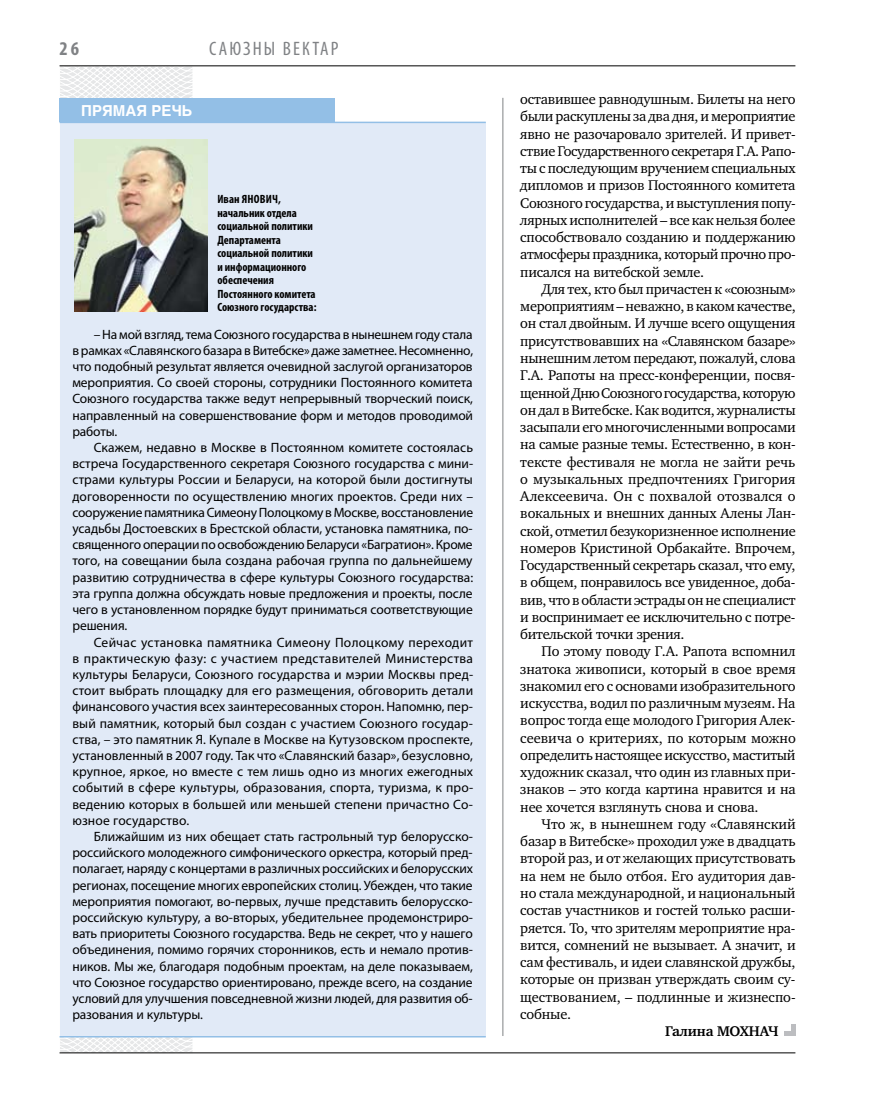
<style>
.page{position:relative;width:872px;height:1106px;background:#fff}
.page>*{position:absolute;margin:0;border:0;box-sizing:border-box;transform-origin:0 0}
.t1{font:condensed 19.5px "Myriad Pro";letter-spacing:.13em;color:#808285}
.t2{font:700 condensed 19.5px "Myriad Pro";color:#808285}
.t3{font:700 15px "Helios";color:#fff}
.t4{font:14.4px/17.2px "Charter C";letter-spacing:-.01em;color:#000;text-align:justify}
.t5{font:700 14.4px "Charter C";letter-spacing:-.01em;color:#000}
.t6{font:13.5px/16.2px "Myriad Pro";letter-spacing:-.01em;color:#000;text-align:justify}
.t7{font:700 condensed 12px/13.5px "Myriad Pro";color:#000}
</style>
<div class="page">
<svg style="left:59px;top:65px;width:192px;height:989px"></svg>
<hr style="left:502px;top:98px;width:1px;height:938px;background:#808285">
<hr style="left:60px;top:1052px;width:735px;height:1px;background:#000">
<hr style="left:60px;top:65px;width:735px;height:1px;background:#000">
<div style="left:60px;top:123px;width:426px;height:913px;background:#e1eaf7"></div>
<div style="left:60px;top:99px;width:275px;height:23px;background:#93bfe6"></div>
<hr style="left:59px;top:122px;width:427px;height:1px;background:#93bfe6">
<hr style="left:59px;top:1036px;width:427px;height:1px;background:#93bfe6">
<img style="left:74px;top:139px;width:133px;height:173px">
<hr style="left:791px;top:1024px;width:4px;height:12px;background:#bcbdc0">
<div style="left:783px;top:1031px;width:12px;height:5px;background:#bcbdc0"></div>
<h1 class="t2" style="left:60px;top:37px;width:21px">26</h1>
<h1 class="t1" style="left:209px;top:37px;width:131px">саюзны вектар</h1>
<p class="t3" style="left:81px;top:102px;width:113px">прямая речь</p>
<p class="t7" style="left:217px;top:192px;width:101px">Иван Янович, начальник отдела социальной политики<br>Департамента социальной политики и информационного обеспечения<br>Постоянного комитета<br>Союзного государства:</p>
<p class="t6" style="left:72px;top:326px;width:402px;text-indent:21px">– На мой взгляд, тема Союзного государства в нынешнем году стала в рамках «Славянского базара в Витебске» даже заметнее. Несомненно, что подобный результат является очевидной заслугой организаторов мероприятия. Со своей стороны, сотрудники Постоянного комитета Союзного государства также ведут непрерывный творческий поиск, направленный на совершенствование форм и методов проводимой работы.</p>
<p class="t6" style="left:72px;top:439px;width:402px;text-indent:21px">Скажем, недавно в Москве в Постоянном комитете состоялась встреча Государственного секретаря Союзного государства с мини&shy;страми культуры России и Беларуси, на которой были достигнуты договоренности по осуществлению многих проектов. Среди них – сооружение памятника Симеону Полоцкому в Москве, восстановление усадьбы Достоевских в Брестской области, установка памятника, по&shy;священного операции по освобождению Беларуси «Багратион». Кроме того, на совещании была создана рабочая группа по дальнейшему развитию сотрудничества в сфере культуры Союзного государства: эта группа должна обсуждать новые предложения и проекты, после чего в установленном порядке будут приниматься соответствующие решения.</p>
<p class="t6" style="left:72px;top:633px;width:402px;text-indent:21px">Сейчас установка памятника Симеону Полоцкому переходит в практическую фазу: с участием представителей Министерства культуры Беларуси, Союзного государства и мэрии Москвы пред&shy;стоит выбрать площадку для его размещения, обговорить детали финансового участия всех заинтересованных сторон. Напомню, пер&shy;вый памятник, который был создан с участием Союзного государ&shy;ства, – это памятник Я. Купале в Москве на Кутузовском проспекте, установленный в 2007 году. Так что «Славянский базар», безусловно, крупное, яркое, но вместе с тем лишь одно из многих ежегодных событий в сфере культуры, образования, спорта, туризма, к про&shy;ведению которых в большей или меньшей степени причастно Со&shy;юзное государство.</p>
<p class="t6" style="left:72px;top:828px;width:402px;text-indent:21px">Ближайшим из них обещает стать гастрольный тур белорусско&shy;российского молодежного симфонического оркестра, который пред&shy;полагает, наряду с концертами в различных российских и белорусских регионах, посещение многих европейских столиц. Убежден, что такие мероприятия помогают, во-первых, лучше представить белорусско&shy;российскую культуру, а во-вторых, убедительнее продемонстриро&shy;вать приоритеты Союзного государства. Ведь не секрет, что у нашего объединения, помимо горячих сторонников, есть и немало против&shy;ников. Мы же, благодаря подобным проектам, на деле показываем, что Союзное государство ориентировано, прежде всего, на создание условий для улучшения повседневной жизни людей, для развития об&shy;разования и культуры.</p>
<p class="t4" style="left:520px;top:91px;width:277px">оставившее равнодушным. Билеты на него были раскуплены за два дня, и мероприятие явно не разочаровало зрителей. И привет&shy;ствие Государственного секретаря Г.А. Рапо&shy;ты с последующим вручением специальных дипломов и призов Постоянного комитета Союзного государства, и выступления попу&shy;лярных исполнителей – все как нельзя более способствовало созданию и поддержанию атмосферы праздника, который прочно про&shy;писался на витебской земле.</p>
<p class="t4" style="left:520px;top:280px;width:277px;text-indent:21px">Для тех, кто был причастен к «союзным» мероприятиям – неважно, в каком качестве, он стал двойным. И лучше всего ощущения присутствовавших на «Славянском базаре» нынешним летом передают, пожалуй, слова Г.А. Рапоты на пресс-конференции, посвя&shy;щенной Дню Союзного государства, которую он дал в Витебске. Как водится, журналисты засыпали его многочисленными вопросами на самые разные темы. Естественно, в кон&shy;тексте фестиваля не могла не зайти речь о музыкальных предпочтениях Григория Алексеевича. Он с похвалой отозвался о вокальных и внешних данных Алены Лан&shy;ской, отметил безукоризненное исполнение номеров Кристиной Орбакайте. Впрочем, Государственный секретарь сказал, что ему, в общем, понравилось все увиденное, доба&shy;вив, что в области эстрады он не специалист и воспринимает ее исключительно с потре&shy;бительской точки зрения.</p>
<p class="t4" style="left:520px;top:643px;width:277px;text-indent:21px">По этому поводу Г.А. Рапота вспомнил знатока живописи, который в свое время знакомил его с основами изобразительного искусства, водил по различным музеям. На вопрос тогда еще молодого Григория Алек&shy;сеевича о критериях, по которым можно определить настоящее искусство, маститый художник сказал, что один из главных при&shy;знаков – это когда картина нравится и на нее хочется взглянуть снова и снова.</p>
<p class="t4" style="left:520px;top:815px;width:277px;text-indent:21px">Что ж, в нынешнем году «Славянский базар в Витебске» проходил уже в двадцать второй раз, и от желающих присутствовать на нем не было отбоя. Его аудитория дав&shy;но стала международной, и национальный состав участников и гостей только расши&shy;ряется. То, что зрителям мероприятие нра&shy;вится, сомнений не вызывает. А значит, и сам фестиваль, и идеи славянской дружбы, которые он призван утверждать своим су&shy;ществованием, – подлинные и жизнеспо&shy;собные.</p>
<p class="t5" style="left:665px;top:1023px;width:115px">Галина МОХНАЧ</p>
</div>
